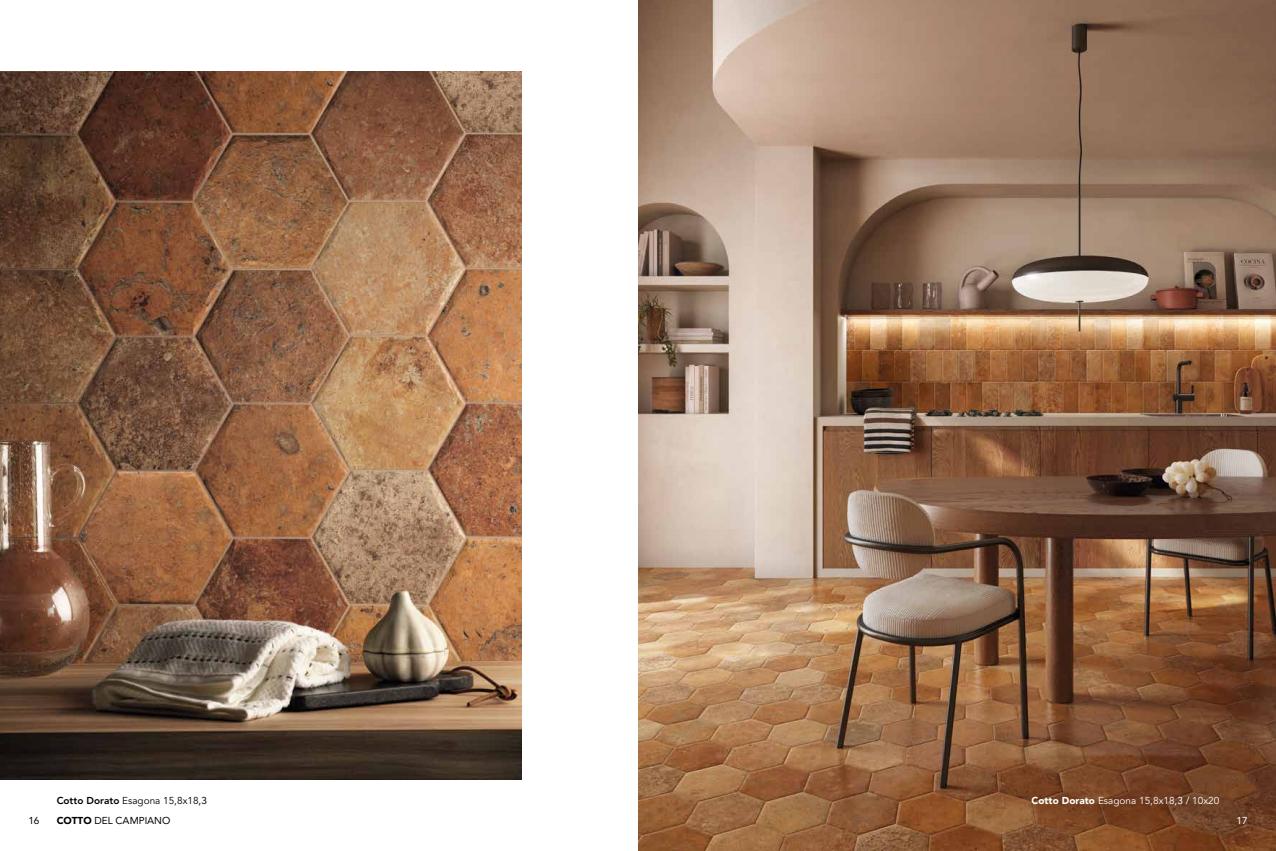
<style>
.page{position:relative;width:1276px;height:851px;background:#fff}
.page>*{position:absolute;margin:0;border:0;box-sizing:border-box;transform-origin:0 0}
.t1{font:10px "Avenir LT Std";color:#fff}
.t2{font:10px "Avenir LT Std";color:#000}
.t3{font:10px "Avenir LT Std";color:#000}
.t4{font:10px "Avenir LT Std";color:#fff}
.s1{font-weight:800}
.s2{font-style:inherit}
.s3{font-weight:900}
</style>
<div class="page">
<img style="left:638px;top:0;width:638px;height:850px">
<img style="left:0;top:71px;width:521px;height:708px">
<p class="t2" style="left:57px;top:794px;width:152px"><span class="s1">Cotto Dorato</span> Esagona 15,8x18<span class="s2">,3</span></p>
<p class="t1" style="left:1031px;top:794px;width:189px"><span class="s3">Cotto Dorato</span> Esagona 15,8x18<span class="s2">,3 /</span> 10x20</p>
<p class="t3" style="left:28px;top:814px;width:13px">16</p>
<p class="t3" style="left:57px;top:814px;width:115px"><span class="s3">COTTO</span> DEL CAMPIANO</p>
<p class="t4" style="left:1236px;top:814px;width:13px">17</p>
</div>
